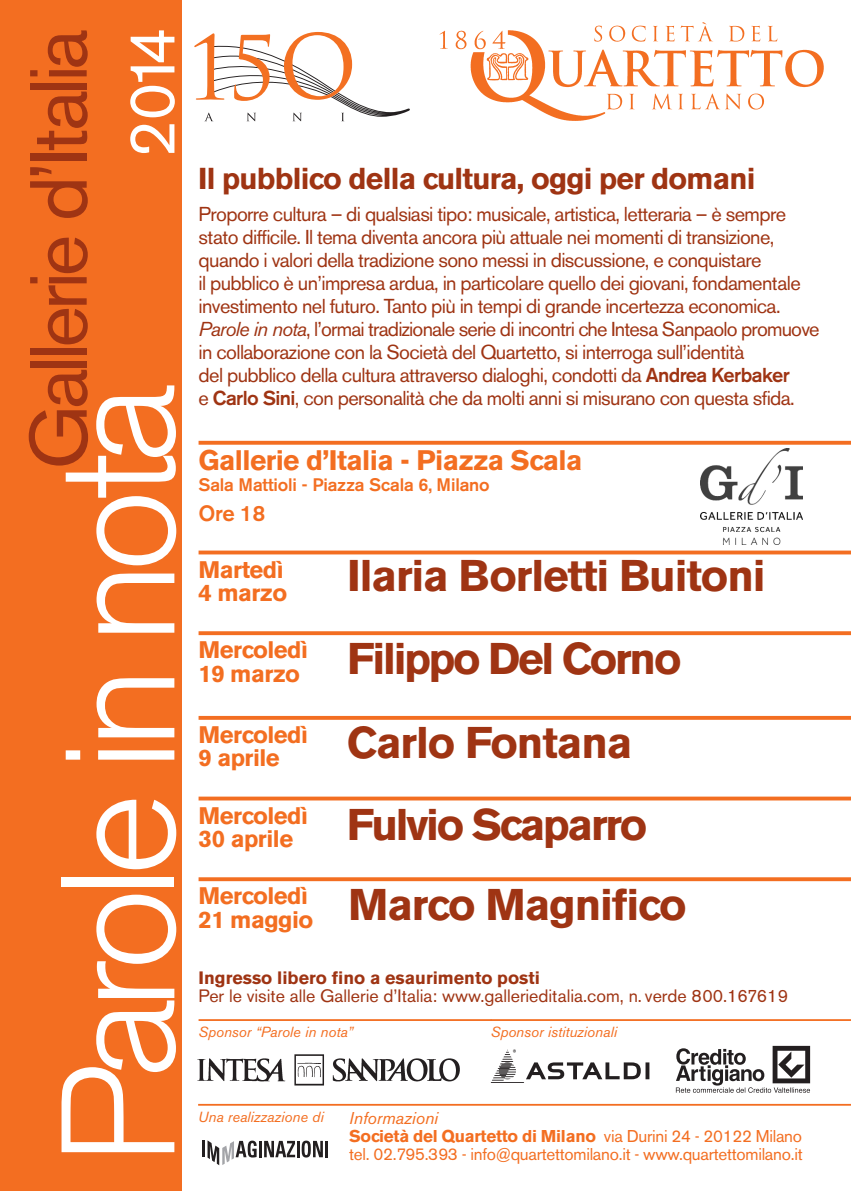
<style>
.page{position:relative;width:851px;height:1191px;background:#fff}
.page>*{position:absolute;margin:0;border:0;box-sizing:border-box;transform-origin:0 0}
.t1{font:300 159.8px "Akzidenz Grotesk BE";letter-spacing:-.07em;color:#fff}
.t2{font:80px "Akzidenz Grotesk BE";letter-spacing:-.05em;color:#9f3413}
.t3{font:65px "Akzidenz Grotesk BE";color:#fff}
.t4{font:700 44px/82.2px "Akzidenz Grotesk BE";letter-spacing:-.025em;color:#9f3413}
.t5{font:700 30px "Akzidenz Grotesk BE";letter-spacing:-.025em;color:#9f3413}
.t6{font:700 28px "Akzidenz Grotesk BE";letter-spacing:-.02em;color:#f36e21}
.t7{font:700 23.8px/23.4px "Akzidenz Grotesk BE";letter-spacing:-.02em;color:#f36e21}
.t8{font:500 22px "Akzidenz Grotesk BE";color:#f36e21}
.t9{font:20px/23px "Akzidenz Grotesk BE";letter-spacing:-.03em;color:#9f3413}
.t10{font:500 18px "Akzidenz Grotesk BE";letter-spacing:-.01em;color:#f36e21}
.t11{font:17.8px "Akzidenz Grotesk BE";color:#9f3413}
.t12{font:700 17.8px "Akzidenz Grotesk BE";color:#9f3413}
.t13{font:17px/18px "Akzidenz Grotesk BE";letter-spacing:-.015em;color:#f36e21}
.t14{font:italic 14.6px "Akzidenz Grotesk BE";color:#f36e21}
.s1{font-style:italic}
.s2{font-weight:500}
.s3{font-weight:700}
</style>
<div class="page">
<div style="left:0;top:0;width:181px;height:1191px;background:#f36e21"></div>
<img style="left:439px;top:22px;width:384px;height:98px">
<svg style="left:198px;top:550px;width:652px;height:4px;background:#f48240"></svg>
<svg style="left:198px;top:631px;width:652px;height:4px;background:#f3772e"></svg>
<svg style="left:198px;top:716px;width:652px;height:4px;background:#f3742b"></svg>
<svg style="left:198px;top:796px;width:652px;height:4px;background:#f48442"></svg>
<svg style="left:198px;top:877px;width:652px;height:4px;background:#f37830"></svg>
<hr style="left:198px;top:1103px;width:652px;height:2px;background:#f36e21">
<hr style="left:198px;top:1019px;width:293px;height:2px;background:#f36e21">
<hr style="left:490px;top:1019px;width:360px;height:2px;background:#f36e21">
<hr style="left:202px;top:1140px;width:3px;height:17px;background:#231f20">
<svg style="left:207px;top:1140px;width:50px;height:25px"></svg>
<hr style="left:259px;top:1140px;width:3px;height:17px;background:#231f20">
<svg style="left:264px;top:1140px;width:31px;height:17px"></svg>
<hr style="left:296px;top:1140px;width:3px;height:17px;background:#231f20">
<svg style="left:301px;top:1140px;width:22px;height:17px"></svg>
<hr style="left:325px;top:1140px;width:3px;height:17px;background:#231f20">
<img style="left:198px;top:1055px;width:262px;height:30px">
<svg style="left:198px;top:441px;width:652px;height:4px;background:#f37830"></svg>
<svg style="left:490px;top:1049px;width:159px;height:34px"></svg>
<svg style="left:675px;top:1045px;width:135px;height:47px"></svg>
<img style="left:700px;top:448px;width:102px;height:97px">
<svg style="left:194px;top:32px;width:216px;height:89px"></svg>
<h3 class="t3" style="left:128px;top:158px;width:132px;rotate:-90deg">2014</h3>
<h2 class="t2" style="left:30px;top:469px;width:442px;rotate:-90deg">Gallerie d’Italia</h2>
<h1 class="t1" style="left:50px;top:1165px;width:782px;rotate:-90deg">Parole in nota</h1>
<h3 class="t5" style="left:198px;top:166px;width:559px">Il pubblico della cultura, oggi per domani</h3>
<p class="t9" style="left:198px;top:205px;width:622px">Proporre cultura – di qualsiasi tipo: musicale, artistica, letteraria – è sempre stato difficile. Il tema diventa ancora più attuale nei momenti di transizione, quando i valori della tradizione sono messi in discussione, e conquistare<br>il pubblico è un’impresa ardua, in particolare quello dei giovani, fondamentale investimento nel futuro. Tanto più in tempi di grande incertezza economica.<br><span class="s1">Parole in nota</span>, l’ormai tradizionale serie di incontri che Intesa Sanpaolo promuove in collaborazione con la Società del Quartetto, si interroga sull’identità<br>del pubblico della cultura attraverso dialoghi, condotti da <span class="s2">Andrea Kerbaker<br></span>e <span class="s2">Carlo Sini</span>, con personalità che da molti anni si misurano con questa sfida.</p>
<h3 class="t6" style="left:198px;top:449px;width:385px">Gallerie d’Italia - Piazza Scala</h3>
<p class="t10" style="left:198px;top:479px;width:292px">Sala Mattioli - Piazza Scala 6, Milano</p>
<p class="t8" style="left:198px;top:506px;width:68px">Ore 18</p>
<h3 class="t4" style="left:347px;top:538px;width:420px">Ilaria Borletti Buitoni<br>Filippo Del Corno<br>Carlo Fontana<br>Fulvio Scaparro<br>Marco Magnifico</h3>
<p class="t7" style="left:198px;top:559px;width:90px">Martedì<br>4 marzo</p>
<p class="t7" style="left:198px;top:640px;width:111px">Mercoledì<br>19 marzo</p>
<p class="t7" style="left:198px;top:724px;width:111px">Mercoledì<br>9 aprile</p>
<p class="t7" style="left:198px;top:805px;width:111px">Mercoledì<br>30 aprile</p>
<p class="t7" style="left:198px;top:886px;width:116px">Mercoledì<br>21 maggio</p>
<p class="t12" style="left:198px;top:970px;width:343px">Ingresso libero fino a esaurimento posti</p>
<p class="t11" style="left:198px;top:989px;width:591px">Per le visite alle Gallerie d’Italia: www.gallerieditalia.com, n. verde 800.167619</p>
<p class="t14" style="left:198px;top:1026px;width:156px">Sponsor “Parole in nota”</p>
<p class="t14" style="left:490px;top:1026px;width:128px">Sponsor istituzionali</p>
<p class="t14" style="left:198px;top:1111px;width:127px">Una realizzazione di</p>
<p class="t13" style="left:349px;top:1111px;width:455px"><span class="s1">Informazioni<br></span><span class="s3">Società del Quartetto di Milano</span> via Durini 24 - 20122 Milano tel. 02.795.393 - info@quartettomilano.it - www.quartettomilano.it</p>
</div>
